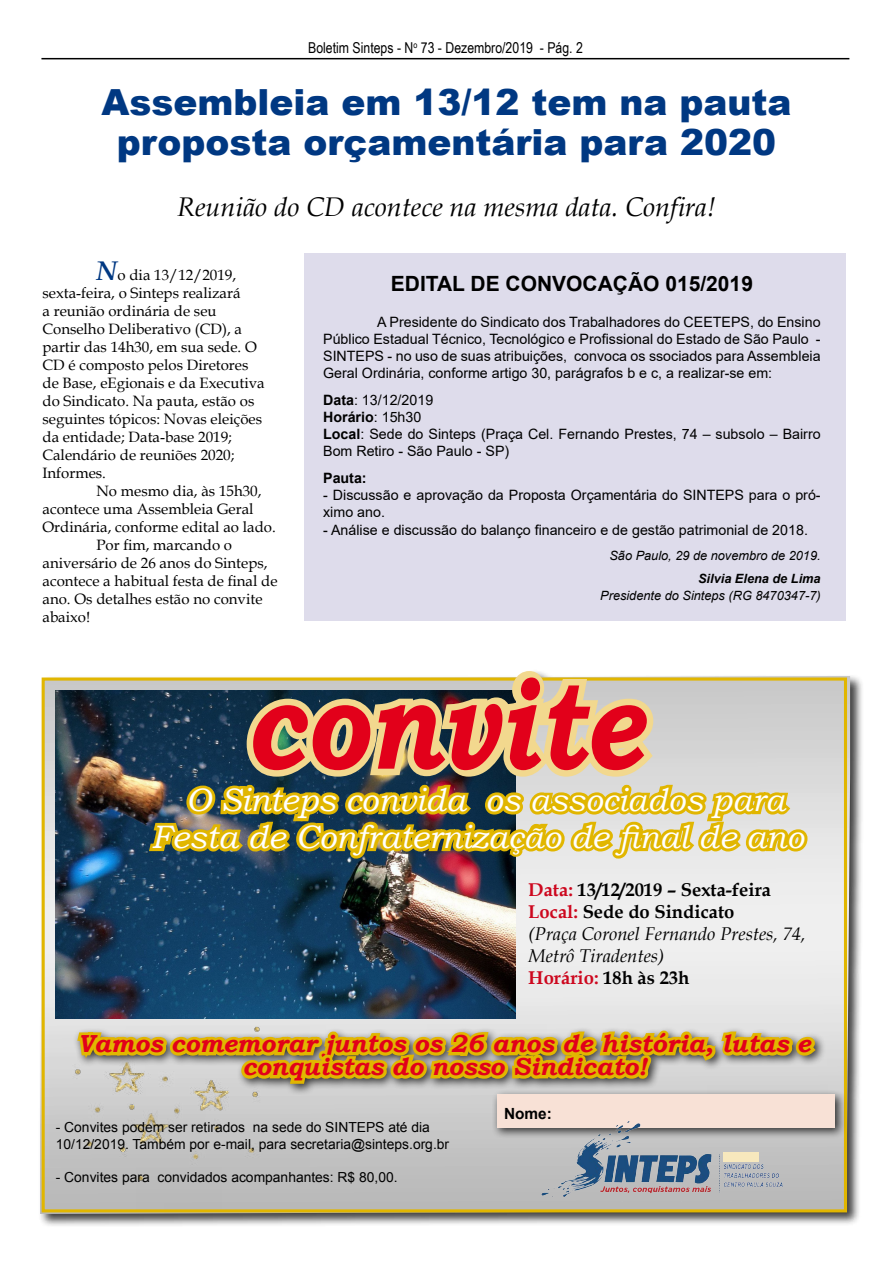
<style>
.page{position:relative;width:893px;height:1263px;background:#fff}
.page>*{position:absolute;margin:0;border:0;box-sizing:border-box;transform-origin:0 0}
.t1{font:italic 700 127.2px "Bookman Old Style";color:#e2001a;scale:.83 1}
.t2{font:900 36px/39.6px "Arial";color:#003882;text-align:center}
.t3{font:italic 32.4px/36.9px "Bookman Old Style";color:#fff;text-align:center}
.t4{font:italic 27px "Book Antiqua";color:#000}
.t5{font:italic 700 24.6px/23.1px "Bookman Old Style";color:#e2001a;text-align:center}
.t6{font:700 21px "Arial";color:#000}
.t7{font:italic 18.45px/22.2px "Book Antiqua";color:#000}
.t8{font:700 15.45px "Arial";color:#000}
.t9{font:15px/18px "Book Antiqua";color:#000}
.t10{font:15px "Arial Narrow";color:#000}
.t11{font:14.25px/17.1px "Arial";color:#000}
.t12{font:700 14.25px "Arial";color:#000}
.t13{font:13.8px/16.6px "Arial";color:#000}
.t14{font:italic 12.75px "Arial";color:#000}
.t15{font:italic 700 12.75px "Arial";color:#000}
.s1{font-weight:700;font-style:italic;font-size:27px;color:#003882}
.s2{font-weight:700}
.s3{font-weight:700;font-style:normal;color:#cd071e}
.s4{font-weight:700;font-style:normal}
</style>
<div class="page">
<div style="left:304px;top:253px;width:541px;height:367px;background:#dedceb"></div>
<hr style="left:41px;top:58px;width:808px;height:1px;background:#000">
<div style="left:38px;top:669px;width:826px;height:559px;background:#000;opacity:.75"></div>
<img style="left:40px;top:676px;width:810px;height:538px">
<img style="left:50px;top:1027px;width:274px;height:181px">
<img style="left:56px;top:690px;width:460px;height:328px">
<div style="left:492px;top:1089px;width:354px;height:50px;background:#000;opacity:.75"></div>
<div style="left:497px;top:1094px;width:338px;height:34px;background:#f8e1d6"></div>
<svg style="left:74px;top:912px;width:746px;height:205px;background:#a1a393"></svg>
<img style="left:537px;top:1115px;width:250px;height:86px">
<div style="left:723px;top:1152px;width:35px;height:9px;background:#f7e8bd"></div>
<svg style="left:145px;top:669px;width:667px;height:213px;background:#aba57c"></svg>
<p class="t10" style="left:308px;top:37px;width:276px">Boletim Sinteps - N<sup>o</sup> 73 - Dezembro/2019 - Pág. 2</p>
<h2 class="t2" style="left:101px;top:81px;width:692px">Assembleia em 13/12 tem na pauta proposta orçamentária para 2020</h2>
<h3 class="t4" style="left:177px;top:188px;width:540px">Reunião do CD acontece na mesma data. Confira!</h3>
<p class="t9" style="left:43px;top:266px;width:224px;text-indent:54px"><span class="s1">N</span>o dia 13/12/2019, sexta-feira, o Sinteps realizará<br>a reunião ordinária de seu<br>Conselho Deliberativo (CD), a partir das 14h30, em sua sede. O<br>CD é composto pelos Diretores de Base, eEgionais e da Executiva do Sindicato. Na pauta, estão os seguintes tópicos: Novas eleições da entidade; Data-base 2019;<br>Calendário de reuniões 2020;<br>Informes.</p>
<p class="t9" style="left:97px;top:482px;width:166px">No mesmo dia, às 15h30,</p>
<p class="t9" style="left:43px;top:500px;width:212px">acontece uma Assembleia Geral</p>
<p class="t9" style="left:43px;top:518px;width:235px">Ordinária, conforme edital ao lado.</p>
<p class="t9" style="left:97px;top:536px;width:137px">Por fim, marcando o</p>
<p class="t9" style="left:43px;top:554px;width:226px">aniversário de 26 anos do Sinteps,</p>
<p class="t9" style="left:43px;top:572px;width:236px">acontece a habitual festa de final de</p>
<p class="t9" style="left:43px;top:590px;width:221px">ano. Os detalhes estão no convite</p>
<p class="t9" style="left:43px;top:608px;width:49px">abaixo!</p>
<h3 class="t6" style="left:391px;top:268px;width:364px">EDITAL DE CONVOCAÇÃO 015/2019</h3>
<p class="t11" style="left:323px;top:313px;width:499px;text-align:justify;text-indent:54px">A Presidente do Sindicato dos Trabalhadores do CEETEPS, do Ensino Público Estadual Técnico, Tecnológico e Profissional do Estado de São Paulo - SINTEPS - no uso de suas atribuições, convoca os ssociados para Assembleia Geral Ordinária, conforme artigo 30, parágrafos b e c, a realizar-se em:</p>
<p class="t11" style="left:323px;top:391px;width:499px"><span class="s2">Data</span>: 13/12/2019<br><span class="s2">Horário</span>: 15h30<br><span class="s2">Local</span>: Sede do Sinteps (Praça Cel. Fernando Prestes, 74 – subsolo – Bairro Bom Retiro - São Paulo - SP)</p>
<p class="t12" style="left:323px;top:468px;width:45px">Pauta:</p>
<p class="t11" style="left:323px;top:487px;width:499px">- Discussão e aprovação da Proposta Orçamentária do SINTEPS para o pró&shy;ximo ano.</p>
<p class="t11" style="left:323px;top:521px;width:486px">- Análise e discussão do balanço financeiro e de gestão patrimonial de 2018.</p>
<p class="t14" style="left:609px;top:547px;width:213px">São Paulo, 29 de novembro de 2019.</p>
<p class="t15" style="left:698px;top:570px;width:124px">Silvia Elena de Lima</p>
<p class="t14" style="left:600px;top:587px;width:222px">Presidente do Sinteps (RG 8470347-7)</p>
<h1 class="t1" style="left:244px;top:631px;width:481px">convite</h1>
<h3 class="t3" style="left:152px;top:781px;width:654px">O Sinteps convida os associados para<br>Festa de Confraternização de final de ano</h3>
<p class="t7" style="left:528px;top:878px;width:279px"><span class="s3">Data:</span> <span class="s4">13/12/2019 – Sexta-feira<br></span><span class="s3">Local:</span> <span class="s4">Sede do Sindicato<br></span>(Praça Coronel Fernando Prestes, 74,<br>Metrô Tiradentes)<br><span class="s3">Horário:</span> <span class="s4">18h às 23h</span></p>
<h3 class="t5" style="left:78px;top:1032px;width:734px">Vamos comemorar juntos os 26 anos de história, lutas e conquistas do nosso Sindicato!</h3>
<p class="t13" style="left:56px;top:1119px;width:395px">- Convites podem ser retirados na sede do SINTEPS até dia<br>10/12/2019. Também por e-mail, para secretaria@sinteps.org.br</p>
<p class="t13" style="left:56px;top:1168px;width:343px">- Convites para convidados acompanhantes: R$ 80,00.</p>
<p class="t8" style="left:504px;top:1102px;width:49px">Nome:</p>
</div>
